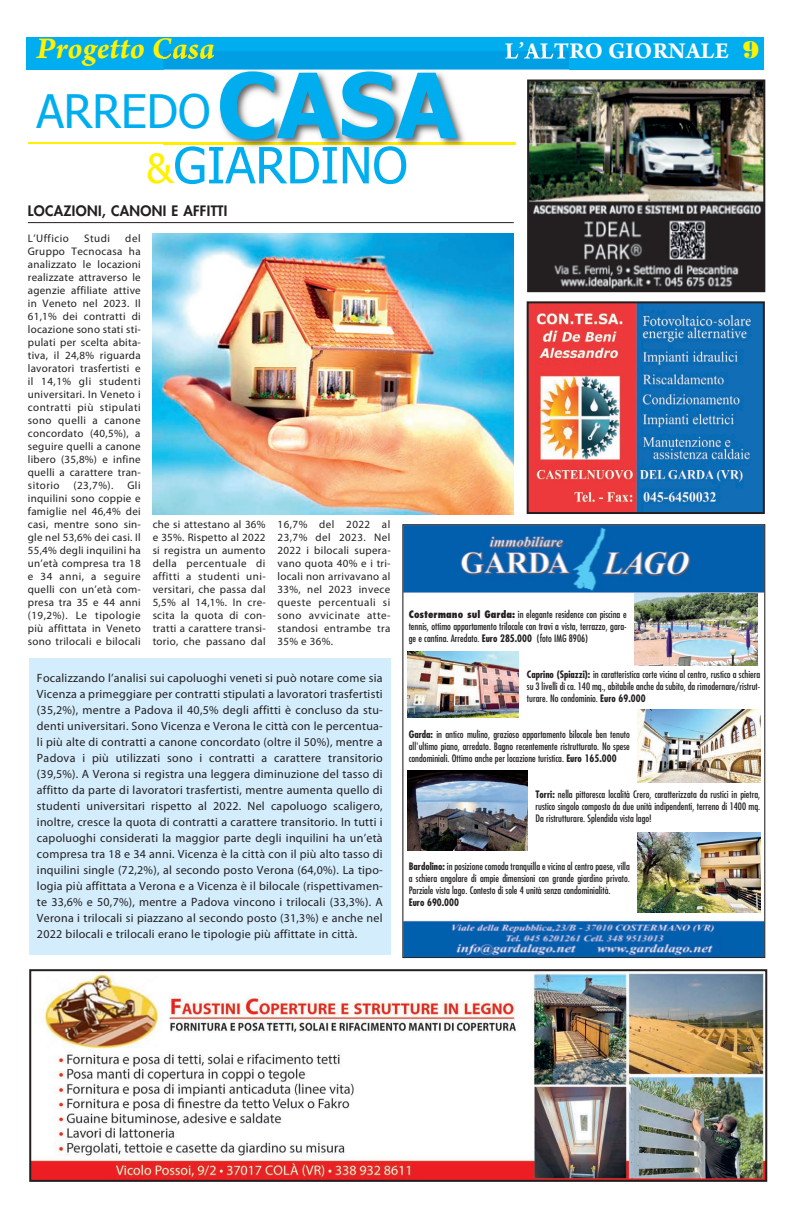
<style>
.page{position:relative;width:794px;height:1208px;background:#fff}
.page>*{position:absolute;margin:0;border:0;box-sizing:border-box;transform-origin:0 0}
.t1{font:700 90px "Tahoma";color:#00aeef}
.t2{font:50px "Tahoma";color:#00aeef}
.t3{font:46px "Tahoma";color:#00aeef}
.t4{font:32px "Arno Pro Bold Italic Sm Text";color:#fff101}
.t5{font:700 24px "Arno Pro";letter-spacing:.01em;color:#fff}
.t6{font:800 14px "Futura Std";letter-spacing:.025em;color:#231f20}
.t7{font:12px/16px "Myriad Pro";letter-spacing:.02em;color:#231f20;text-align:justify}
.t8{font:11px/13px "Myriad Pro";letter-spacing:.025em;color:#231f20;text-align:justify}
.t9{font:11px "Myriad Pro";letter-spacing:.045em;color:#231f20}
.t10{font:condensed 10px/12px "Futura Std";color:#231f20;text-align:justify}
.t11{font:700 condensed 10px "Futura Std";color:#231f20}
.s1{font-family:"Bodoni Std Poster";font-weight:400;color:#fff101}
.s2{font-size:40px;color:#fff101}
.s3{font-weight:800}
.s4{font-weight:700}
</style>
<div class="page">
<div style="left:27px;top:37px;width:737px;height:32px;background:#00aeef"></div>
<hr style="left:28px;top:143px;width:488px;height:1px;background:#fff101">
<img style="left:164px;top:51px;width:405px;height:96px">
<img style="left:164px;top:51px;width:50px;height:16px">
<img style="left:215px;top:58px;width:285px;height:1px">
<img style="left:505px;top:51px;width:64px;height:8px">
<img style="left:164px;top:143px;width:352px;height:1px">
<img style="left:32px;top:972px;width:732px;height:206px">
<div style="left:29px;top:969px;width:738px;height:212px;border:2px solid #231f20"></div>
<img style="left:529px;top:304px;width:233px;height:207px">
<div style="left:526px;top:301px;width:239px;height:213px;border:2px solid #231f20"></div>
<img style="left:404px;top:526px;width:359px;height:430px">
<div style="left:402px;top:524px;width:363px;height:434px;border:1px solid #231f20"></div>
<img style="left:634px;top:594px;width:123px;height:72px">
<img style="left:407px;top:651px;width:112px;height:66px">
<img style="left:638px;top:709px;width:122px;height:73px">
<img style="left:407px;top:770px;width:120px;height:81px">
<img style="left:638px;top:832px;width:122px;height:80px">
<img style="left:530px;top:82px;width:232px;height:207px">
<div style="left:527px;top:79px;width:238px;height:213px;border:2px solid #231f20"></div>
<hr style="left:28px;top:222px;width:486px;height:1px;background:#231f20">
<div style="left:29px;top:659px;width:361px;height:296px;background:#d4edfc"></div>
<img style="left:152px;top:233px;width:362px;height:281px">
<h3 class="t4" style="left:37px;top:29px;width:180px">Progetto Casa</h3>
<h3 class="t5" style="left:505px;top:36px;width:256px">L’ALTRO GIORNALE <span class="s1">9</span></h3>
<h1 class="t1" style="left:217px;top:42px;width:242px">CASA</h1>
<h2 class="t2" style="left:146px;top:132px;width:263px"><span class="s2">&amp;</span>GIARDINO</h2>
<h3 class="t3" style="left:36px;top:81px;width:176px">ARREDO</h3>
<p class="t6" style="left:28px;top:203px;width:201px">LOCAZIONI, CANONI E AFFITTI</p>
<p class="t9" style="left:28px;top:234px;width:43px">L’Ufficio</p>
<p class="t8" style="left:84px;top:232px;width:27px">Studi</p>
<p class="t8" style="left:28px;top:232px;width:115px;text-indent:97px">del Gruppo Tecnocasa ha analizzato le locazioni realizzate attraverso le agenzie affiliate attive in Veneto nel 2023. Il 61,1% dei contratti di locazione sono stati sti&shy;pulati per scelta abita&shy;tiva, il 24,8% riguarda lavoratori trasfertisti e il 14,1% gli studenti universitari. In Veneto i contratti più stipulati sono quelli a canone concordato (40,5%), a seguire quelli a canone libero (35,8%) e infine quelli a carattere tran&shy;sitorio</p>
<p class="t8" style="left:28px;top:479px;width:115px;text-indent:99px">Gli inquilini sono coppie e famiglie nel 46,4% dei casi, mentre sono sin&shy;gle nel 53,6% dei casi. Il 55,4% degli inquilini ha un’età compresa tra 18 e 34 anni, a seguire quelli con un’età com&shy;presa tra 35 e 44 anni (19,2%). Le tipologie più affittata in Veneto sono trilocali e bilocali</p>
<p class="t8" style="left:74px;top:479px;width:41px">(23,7%).</p>
<p class="t8" style="left:153px;top:519px;width:115px">che si attestano al 36% e 35%. Rispetto al 2022 si registra un aumento della percentuale di affitti a studenti uni&shy;versitari, che passa dal 5,5% al 14,1%. In cre&shy;scita la quota di con&shy;tratti a carattere transi&shy;torio, che passano dal</p>
<p class="t8" style="left:277px;top:519px;width:115px">16,7% del 2022 al 23,7% del 2023. Nel 2022 i bilocali supera&shy;vano quota 40% e i tri&shy;locali non arrivavano al 33%, nel 2023 invece queste percentuali si sono avvicinate atte&shy;standosi entrambe tra 35% e 36%.</p>
<p class="t7" style="left:37px;top:671px;width:347px">Focalizzando l’analisi sui capoluoghi veneti si può notare come sia Vicenza a primeggiare per contratti stipulati a lavoratori trasfertisti (35,2%), mentre a Padova il 40,5% degli affitti è concluso da stu&shy;denti universitari. Sono Vicenza e Verona le città con le percentua&shy;li più alte di contratti a canone concordato (oltre il 50%), mentre a Padova i più utilizzati sono i contratti a carattere transitorio (39,5%). A Verona si registra una leggera diminuzione del tasso di affitto da parte di lavoratori trasfertisti, mentre aumenta quello di studenti universitari rispetto al 2022. Nel capoluogo scaligero, inoltre, cresce la quota di contratti a carattere transitorio. In tutti i capoluoghi considerati la maggior parte degli inquilini ha un’età compresa tra 18 e 34 anni. Vicenza è la città con il più alto tasso di inquilini single (72,2%), al secondo posto Verona (64,0%). La tipo&shy;logia più affittata a Verona e a Vicenza è il bilocale (rispettivamen&shy;te 33,6% e 50,7%), mentre a Padova vincono i trilocali (33,3%). A Verona i trilocali si piazzano al secondo posto (31,3%) e anche nel 2022 bilocali e trilocali erano le tipologie più affittate in città.</p>
<p class="t10" style="left:409px;top:609px;width:219px"><span class="s3">Costermano sul Garda:</span> in elegante residence con piscina e tennis, ottimo appartamento trilocale con travi a vista, terrazzo, gara&shy;ge e cantina. Arredato. <span class="s4">Euro 285.000</span> (foto IMG 8906)</p>
<p class="t10" style="left:527px;top:669px;width:235px"><span class="s4">Caprino (Spiazzi):</span> in caratteristica corte vicina al centro, rustico a schiera su 3 livelli di ca. 140 mq., abitabile anche da subito, da rimodernare/ristrut&shy;turare. No condominio. <span class="s4">Euro 69.000</span></p>
<p class="t10" style="left:409px;top:729px;width:223px"><span class="s4">Garda:</span> in antico mulino, grazioso appartamento bilocale ben tenuto all'ultimo piano, arredato. Bagno recentemente ristrutturato. No spese condominiali. Ottimo anche per locazione turistica. <span class="s4">Euro 165.000</span></p>
<p class="t10" style="left:535px;top:789px;width:226px"><span class="s4">Torri:</span> nella pittoresca località Crero, caratterizzata da rustici in pietra, rustico singolo composto da due unità indipendenti, terreno di 1400 mq.<br>Da ristrutturare. Splendida vista lago!</p>
<p class="t10" style="left:409px;top:861px;width:223px"><span class="s4">Bardolino:</span> in posizione comoda tranquilla e vicina al centro paese, villa a schiera angolare di ampie dimensioni con grande giardino privato.<br>Parziale vista lago. Contesto di sole 4 unità senza condominialità.</p>
<p class="t11" style="left:409px;top:897px;width:52px">Euro 690.000</p>
</div>
